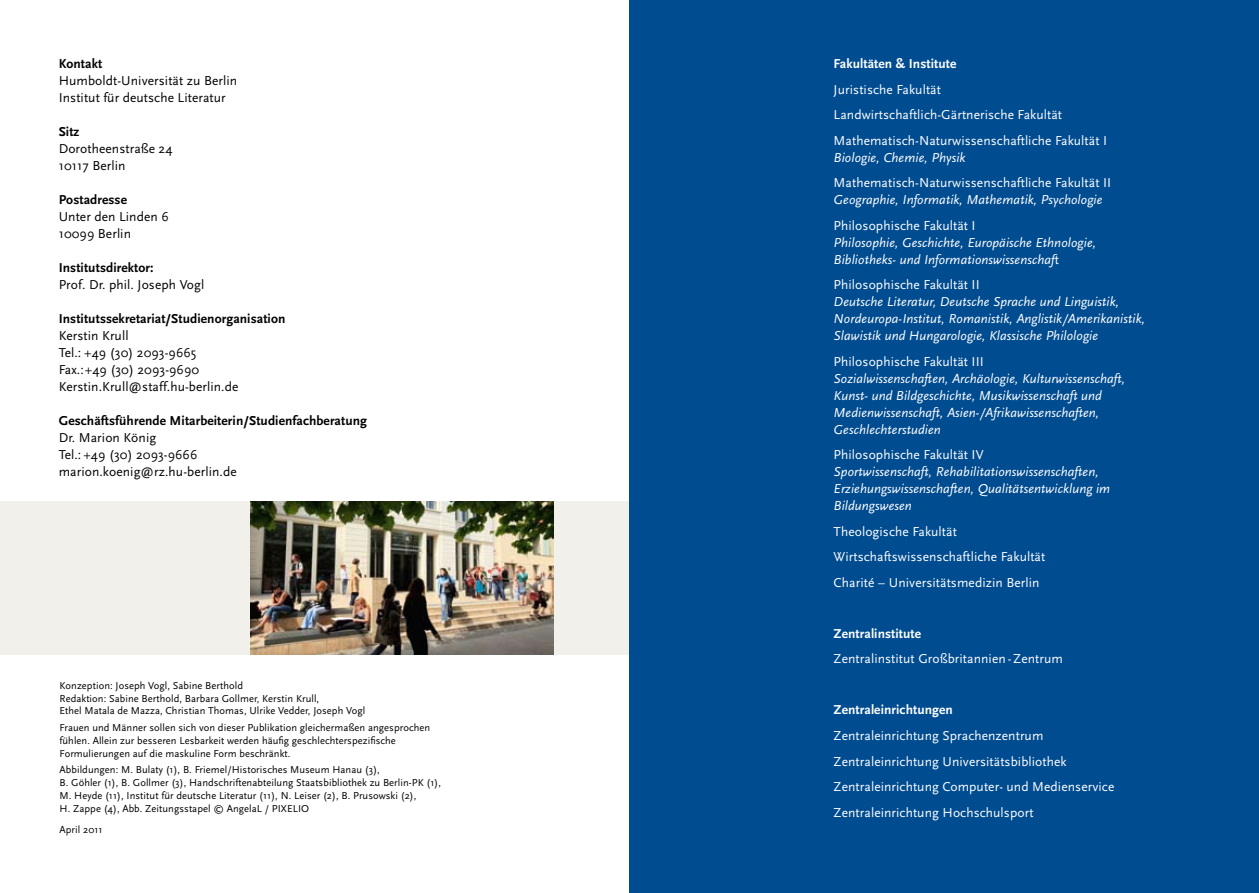
<style>
.page{position:relative;width:1259px;height:893px;background:#fff}
.page>*{position:absolute;margin:0;border:0;box-sizing:border-box;transform-origin:0 0}
.t1{font:italic 13.5px/17px "Scala Sans";letter-spacing:.005em;color:#fff}
.t2{font:13.5px/25.5px "Scala Sans";letter-spacing:.005em;color:#fff}
.t3{font:13.5px/17px "Scala Sans";letter-spacing:.005em;color:#000}
.t4{font:700 13.5px "Scala Sans";letter-spacing:.005em;color:#000}
.t5{font:700 13.5px "Scala Sans";letter-spacing:.005em;color:#fff}
.t6{font:10.5px/12.8px "Scala Sans";letter-spacing:.005em;color:#000}
.s1{font-style:normal}
</style>
<div class="page">
<div style="left:0;top:502px;width:645px;height:153px;background:#f1f0ea"></div>
<img style="left:250px;top:502px;width:303px;height:153px">
<div style="left:629px;top:0;width:630px;height:893px;background:#004c90"></div>
<p class="t4" style="left:59px;top:56px;width:45px">Kontakt</p>
<p class="t3" style="left:59px;top:72px;width:180px">Humboldt-Universität zu Berlin<br>Institut für deutsche Literatur</p>
<p class="t4" style="left:59px;top:124px;width:22px">Sitz</p>
<p class="t3" style="left:59px;top:140px;width:115px">Dorotheenstraße 24<br>10117 Berlin</p>
<p class="t4" style="left:59px;top:192px;width:70px">Postadresse</p>
<p class="t3" style="left:59px;top:209px;width:112px">Unter den Linden 6<br>10099 Berlin</p>
<p class="t4" style="left:59px;top:261px;width:96px">Institutsdirektor:</p>
<p class="t3" style="left:59px;top:277px;width:147px">Prof. Dr. phil. Joseph Vogl</p>
<p class="t4" style="left:59px;top:312px;width:228px">Institutssekretariat/Studienorganisation</p>
<p class="t3" style="left:59px;top:328px;width:181px">Kerstin Krull<br>Tel.: +49 (30) 2093-9665<br>Fax.: +49 (30) 2093-9690<br>Kerstin.Krull@staff.hu-berlin.de</p>
<p class="t4" style="left:59px;top:414px;width:310px">Geschäftsführende Mitarbeiterin/Studienfachberatung</p>
<p class="t3" style="left:59px;top:430px;width:179px">Dr. Marion König<br>Tel.: +49 (30) 2093-9666 marion.koenig@rz.hu-berlin.de</p>
<p class="t6" style="left:60px;top:679px;width:307px">Konzeption: Joseph Vogl, Sabine Berthold<br>Redaktion: Sabine Berthold, Barbara Gollmer, Kerstin Krull,<br>Ethel Matala de Mazza, Christian Thomas, Ulrike Vedder, Joseph Vogl</p>
<p class="t6" style="left:60px;top:722px;width:372px">Frauen und Männer sollen sich von dieser Publikation gleichermaßen angesprochen fühlen. Allein zur besseren Lesbarkeit werden häufig geschlechterspezifische<br>Formulierungen auf die maskuline Form beschränkt.</p>
<p class="t6" style="left:60px;top:764px;width:383px">Abbildungen: M. Bulaty (1), B. Friemel/Historisches Museum Hanau (3),<br>B. Göhler (1), B. Gollmer (3), Handschriftenabteilung Staatsbibliothek zu Berlin-PK (1), M. Heyde (11), Institut für deutsche Literatur (11), N. Leiser (2), B. Prusowski (2),<br>H. Zappe (4), Abb. Zeitungsstapel © AngelaL / PIXELIO</p>
<p class="t6" style="left:60px;top:823px;width:45px">April 2011</p>
<p class="t5" style="left:833px;top:56px;width:124px">Fakultäten &amp; Institute</p>
<p class="t2" style="left:833px;top:77px;width:275px">Juristische Fakultät<br>Landwirtschaftlich-Gärtnerische Fakultät<br>Mathematisch-Naturwissenschaftliche Fakultät I</p>
<p class="t1" style="left:833px;top:149px;width:133px">Biologie, Chemie, Physik</p>
<p class="t2" style="left:833px;top:170px;width:279px">Mathematisch-Naturwissenschaftliche Fakultät II</p>
<p class="t1" style="left:833px;top:191px;width:270px">Geographie, Informatik, Mathematik, Psychologie</p>
<p class="t2" style="left:833px;top:213px;width:143px">Philosophische Fakultät I</p>
<p class="t1" style="left:833px;top:234px;width:264px">Philosophie, Geschichte, Europäische Ethnologie,<br>Bibliotheks- und Informationswissenschaf<span class="s1">t</span></p>
<p class="t2" style="left:833px;top:272px;width:148px">Philosophische Fakultät II</p>
<p class="t1" style="left:833px;top:294px;width:313px">Deutsche Literatur, Deutsche Sprache und Linguistik,<br>Nordeuropa-Institut, Romanistik, Anglistik/Amerikanistik,<br>Slawistik und Hungarologie, Klassische Philologie</p>
<p class="t2" style="left:833px;top:349px;width:152px">Philosophische Fakultät III</p>
<p class="t1" style="left:833px;top:370px;width:293px">Sozialwissenschaften, Archäologie, Kulturwissenschaft, Kunst- und Bildgeschichte, Musikwissenschaft und Medienwissenschaft, Asien-/Afrikawissenschaften, Geschlechterstudien</p>
<p class="t2" style="left:833px;top:442px;width:151px">Philosophische Fakultät IV</p>
<p class="t1" style="left:833px;top:464px;width:278px">Sportwissenschaft, Rehabilitationswissenschaften,<br>Erziehungswissenschaften, Qualitätsentwicklung im<br>Bildungswesen</p>
<p class="t2" style="left:833px;top:519px;width:213px">Theologische Fakultät<br>Wirtschaftswissenschaftliche Fakultät<br>Charité – Universitätsmedizin Berlin</p>
<p class="t5" style="left:833px;top:626px;width:89px">Zentralinstitute</p>
<p class="t2" style="left:833px;top:647px;width:231px">Zentralinstitut Großbritannien-Zentrum</p>
<p class="t5" style="left:833px;top:703px;width:121px">Zentraleinrichtungen</p>
<p class="t2" style="left:833px;top:723px;width:282px">Zentraleinrichtung Sprachenzentrum Zentraleinrichtung Universitätsbibliothek Zentraleinrichtung Computer- und Medienservice Zentraleinrichtung Hochschulsport</p>
</div>
